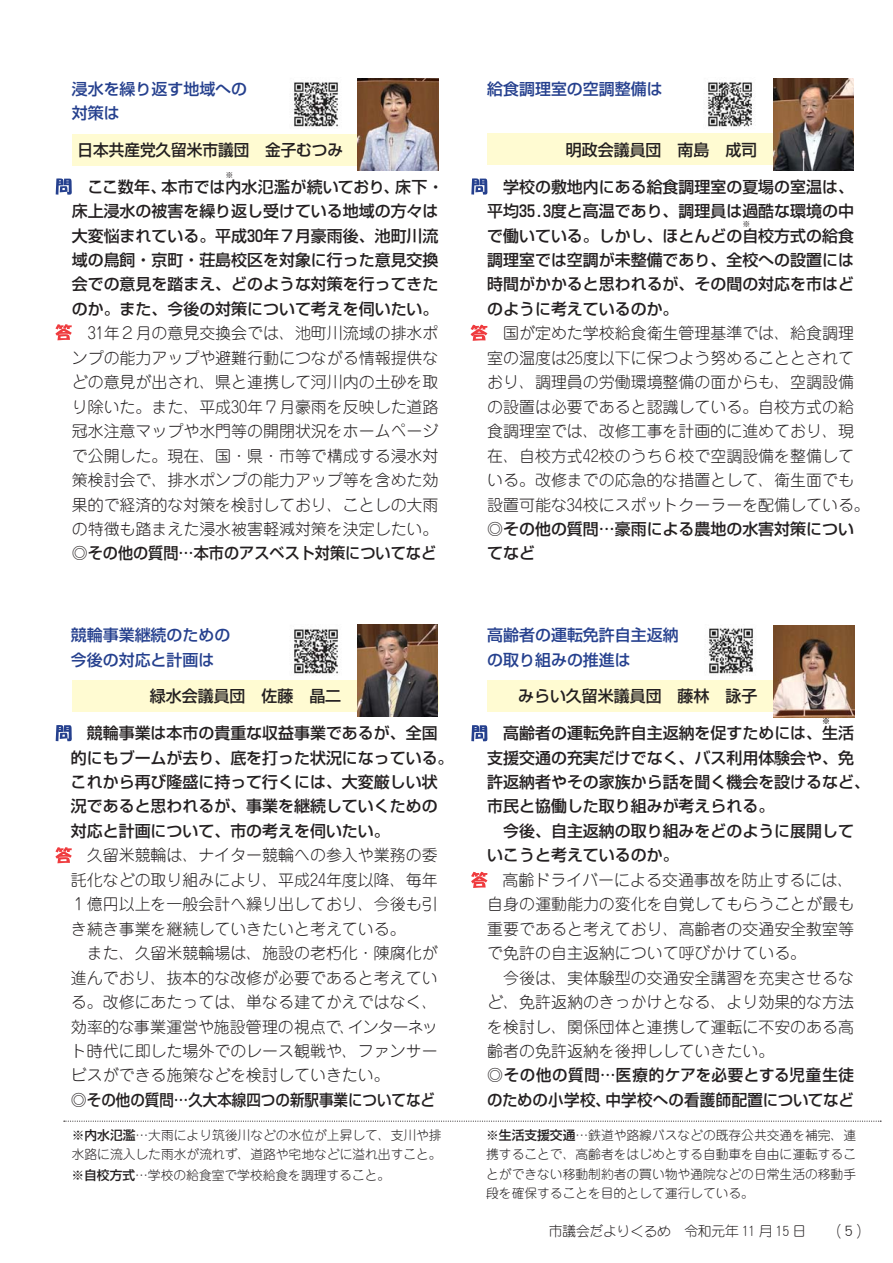
<style>
.page{position:relative;width:893px;height:1263px;background:#fff}
.page>*{position:absolute;margin:0;border:0;box-sizing:border-box;transform-origin:0 0}
.t1{font:15.9px/24.5px "Jun 101 Pro Light 90 pv RKSJ H";color:#231f20}
.t2{font:15.9px/24.5px "Shin Go Pro Medium 90 pv RKSJ H";color:#231f20;text-align:justify}
.t3{font:15.9px/24.5px "Shin Go Pro Medium 90 pv RKSJ H";color:#25408e}
.t4{font:15.9px/24.5px "Shin Go Pro Medium 90 pv RKSJ H";letter-spacing:.02em;color:#231f20}
.t5{font:13.8px "DF Maru Gothic Std W3 90 pv RKSJ H";letter-spacing:-.02em;color:#231f20}
.t6{font:12.75px/19.2px "Jun 101 Pro Light 90 pv RKSJ H";color:#231f20;text-align:justify}
.t7{font:7.95px "Shin Go Pro Medium 90 pv RKSJ H";color:#231f20}
.s1{font-family:"Shin Go Pro Medium 90 pv RKSJ H"}
.s2{font-size:15.9px}
</style>
<div class="page">
<div style="left:72px;top:134px;width:367px;height:31px;background:#fffbd2"></div>
<svg style="left:55px;top:324px;width:17px;height:16px"></svg>
<svg style="left:56px;top:178px;width:16px;height:17px"></svg>
<img style="left:358px;top:78px;width:80px;height:92px">
<img style="left:293px;top:82px;width:46px;height:45px">
<div style="left:487px;top:134px;width:367px;height:31px;background:#fffbd2"></div>
<svg style="left:471px;top:178px;width:16px;height:17px"></svg>
<svg style="left:470px;top:325px;width:17px;height:16px"></svg>
<img style="left:773px;top:78px;width:81px;height:92px">
<img style="left:708px;top:82px;width:47px;height:45px">
<div style="left:72px;top:680px;width:367px;height:32px;background:#fffbd2"></div>
<svg style="left:56px;top:725px;width:16px;height:16px"></svg>
<svg style="left:55px;top:847px;width:17px;height:16px"></svg>
<img style="left:357px;top:625px;width:81px;height:92px">
<img style="left:293px;top:629px;width:46px;height:45px">
<div style="left:487px;top:680px;width:367px;height:32px;background:#fffbd2"></div>
<svg style="left:471px;top:725px;width:16px;height:16px"></svg>
<svg style="left:471px;top:872px;width:16px;height:16px"></svg>
<img style="left:773px;top:625px;width:81px;height:92px">
<img style="left:708px;top:628px;width:46px;height:48px">
<svg style="left:64px;top:1120px;width:817px;height:2px"></svg>
<p class="t3" style="left:72px;top:79px;width:177px">浸水を繰り返す地域への対策は</p>
<p class="t2" style="left:78px;top:140px;width:267px">日本共産党久留米市議団　金子むつみ</p>
<p class="t2" style="left:72px;top:177px;width:374px">　ここ数年、本市では内水氾濫が続いており、床下 ・</p>
<p class="t7" style="left:226px;top:172px;width:9px">※</p>
<p class="t2" style="left:72px;top:201px;width:368px">床上浸水の被害を繰り返し受けている地域の方々は大変悩まれている。平成30年７月豪雨後、池町川流域の鳥飼・京町・荘島校区を対象に行った意見交換会での意見を踏まえ、どのような対策を行ってきたのか。また、今後の対策について考えを伺いたい。</p>
<p class="t1" style="left:72px;top:323px;width:368px;text-align:justify">　31年２月の意見交換会では、池町川流域の排水ポンプの能力アップや避難行動につながる情報提供などの意見が出され、県と連携して河川内の土砂を取り除いた。また、平成30年７月豪雨を反映した道路冠水注意マップや水門等の開閉状況をホームページで公開した。現在、国・県・市等で構成する浸水対策検討会で、排水ポンプの能力アップ等を含めた効果的で経済的な対策を検討しており、ことしの大雨の特徴も踏まえた浸水被害軽減対策を決定したい。</p>
<p class="t2" style="left:72px;top:543px;width:366px">◎その他の質問…本市のアスベスト対策についてなど</p>
<p class="t3" style="left:71px;top:625px;width:161px">競輪事業継続のための今後の対応と計画は</p>
<p class="t2" style="left:150px;top:686px;width:209px">緑水会議員団　佐藤　晶二　</p>
<p class="t2" style="left:71px;top:723px;width:384px;text-align:left">　競輪事業は本市の貴重な収益事業であるが、全国的にもブームが去り、底を打った状況になっている。これから再び隆盛に持って行くには、大変厳しい状況であると思われるが、事業を継続していくための対応と計画について、市の考えを伺いたい。</p>
<p class="t1" style="left:71px;top:845px;width:368px">　久留米競輪は、ナイター競輪への参入や業務の委託化などの取り組みにより、平成24年度以降、毎年<br>１億円以上を一般会計へ繰り出しており、今後も引き続き事業を継続していきたいと考えている。<br>　また、久留米競輪場は、施設の老朽化・陳腐化が進んでおり、抜本的な改修が必要であると考えている。改修にあたっては、単なる建てかえではなく、効率的な事業運営や施設管理の視点で、インターネット時代に即した場外でのレース観戦や、ファンサービスができる施策などを検討していきたい。</p>
<p class="t2" style="left:71px;top:1090px;width:366px">◎その他の質問…久大本線四つの新駅事業についてなど</p>
<p class="t6" style="left:72px;top:1127px;width:371px">※<span class="s1">内水氾濫</span>…大雨により筑後川などの水位が上昇して、支川や排水路に流入した雨水が流れず、道路や宅地などに溢れ出すこと。</p>
<p class="t6" style="left:71px;top:1167px;width:320px">※<span class="s1">自校方式</span>…学校の給食室で学校給食を調理すること。</p>
<p class="t3" style="left:487px;top:79px;width:177px">給食調理室の空調整備は</p>
<p class="t2" style="left:566px;top:140px;width:209px">明政会議員団　南島　成司　</p>
<p class="t2" style="left:487px;top:177px;width:368px">　学校の敷地内にある給食調理室の夏場の室温は、平均35.3度と高温であり、調理員は過酷な環境の中で働いている。しかし、ほとんどの自校方式の給食</p>
<p class="t7" style="left:742px;top:221px;width:9px">※</p>
<p class="t2" style="left:487px;top:250px;width:368px">調理室では空調が未整備であり、全校への設置には時間がかかると思われるが、その間の対応を市はどのように考えているのか。</p>
<p class="t1" style="left:487px;top:323px;width:384px">　国が定めた学校給食衛生管理基準では、給食調理室の温度は25度以下に保つよう努めることとされており、調理員の労働環境整備の面からも、空調設備の設置は必要であると認識している。自校方式の給食調理室では、改修工事を計画的に進めており、現在、自校方式42校のうち６校で空調設備を整備している。改修までの応急的な措置として、衛生面でも設置可能な34校にスポットクーラーを配備している。</p>
<p class="t2" style="left:487px;top:519px;width:368px">◎その他の質問…豪雨による農地の水害対策についてなど</p>
<p class="t3" style="left:487px;top:625px;width:193px">高齢者の運転免許自主返納の取り組みの推進は</p>
<p class="t2" style="left:518px;top:686px;width:257px">みらい久留米議員団　藤林　詠子　</p>
<p class="t2" style="left:487px;top:723px;width:368px">　高齢者の運転免許自主返納を促すためには、生活</p>
<p class="t7" style="left:822px;top:718px;width:9px">※</p>
<p class="t2" style="left:487px;top:747px;width:384px;text-align:left">支援交通の充実だけでなく、バス利用体験会や、免許返納者やその家族から話を聞く機会を設けるなど、市民と協働した取り組みが考えられる。<br>　今後、自主返納の取り組みをどのように展開していこうと考えているのか。</p>
<p class="t1" style="left:487px;top:870px;width:368px">　高齢ドライバーによる交通事故を防止するには、自身の運動能力の変化を自覚してもらうことが最も重要であると考えており、高齢者の交通安全教室等で免許の自主返納について呼びかけている。<br>　今後は、実体験型の交通安全講習を充実させるなど、免許返納のきっかけとなる、より効果的な方法を検討し、関係団体と連携して運転に不安のある高齢者の免許返納を後押ししていきたい。</p>
<p class="t4" style="left:487px;top:1065px;width:368px">◎その他の質問…医療的ケアを必要とする児童生徒のための小学校、中学校への看護師配置についてなど</p>
<p class="t6" style="left:486px;top:1127px;width:371px">※<span class="s1">生活支援交通</span>…鉄道や路線バスなどの既存公共交通を補完、連携することで、高齢者をはじめとする自動車を自由に運転することができない移動制約者の買い物や通院などの日常生活の移動手段を確保することを目的として運行している。</p>
<p class="t5" style="left:549px;top:1225px;width:325px">市議会だよりくるめ　令和元年 11 月 15 日　　<span class="s2">（ 5 ）</span></p>
</div>
